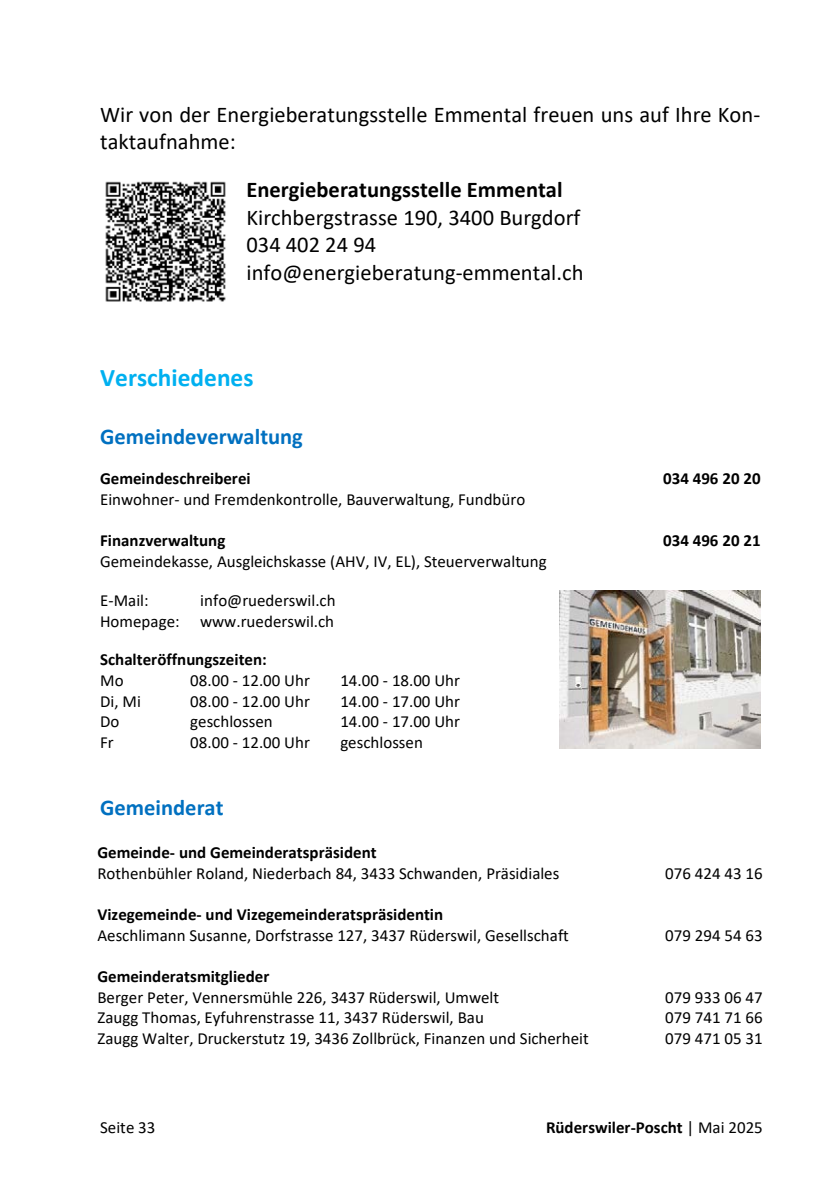
<style>
.page{position:relative;width:840px;height:1191px;background:#fff}
.page>*{position:absolute;margin:0;border:0;box-sizing:border-box;transform-origin:0 0}
.t1{font:700 25.4px "Calibri";letter-spacing:.005em;color:#00b0f0}
.t2{font:22.6px/27.6px "Calibri";color:#000}
.t3{font:700 22.6px "Calibri";color:#000}
.t4{font:700 22.6px "Calibri";color:#0070c0}
.t5{font:17px/20.6px "Calibri";color:#000;text-align:right}
.t6{font:700 17px "Calibri";letter-spacing:.005em;color:#000}
.s1{font-weight:400}
</style>
<div class="page">
<img style="left:559px;top:591px;width:201px;height:157px">
<img style="left:105px;top:181px;width:121px;height:121px">
<h2 class="t2" style="left:100px;top:100px;width:661px">Wir von der Energieberatungsstelle Emmental freuen uns auf Ihre Kon&shy;taktaufnahme:</h2>
<h2 class="t3" style="left:246px;top:174px;width:317px">Energieberatungsstelle Emmental</h2>
<h2 class="t2" style="left:246px;top:203px;width:338px">Kirchbergstrasse 190, 3400 Burgdorf<br>034 402 24 94 info@energieberatung-emmental.ch</h2>
<h1 class="t1" style="left:100px;top:359px;width:155px">Verschiedenes</h1>
<h2 class="t4" style="left:100px;top:421px;width:204px">Gemeindeverwaltung</h2>
<p class="t6" style="left:100px;top:466px;width:152px">Gemeindeschreiberei</p>
<p class="t6" style="left:662px;top:466px;width:99px">034 496 20 20</p>
<p class="t5" style="left:100px;top:488px;width:426px">Einwohner- und Fremdenkontrolle, Bauverwaltung, Fundbüro</p>
<p class="t6" style="left:100px;top:529px;width:127px">Finanzverwaltung</p>
<p class="t6" style="left:662px;top:529px;width:99px">034 496 20 21</p>
<p class="t5" style="left:100px;top:551px;width:448px">Gemeindekasse, Ausgleichskasse (AHV, IV, EL), Steuerverwaltung</p>
<p class="t5" style="left:100px;top:589px;width:50px">E-Mail:</p>
<p class="t5" style="left:100px;top:589px;width:237px">info@ruederswil.ch<br>Homepage: www.ruederswil.ch</p>
<p class="t6" style="left:100px;top:647px;width:168px">Schalteröffnungszeiten:</p>
<p class="t5" style="left:100px;top:669px;width:25px">Mo</p>
<p class="t5" style="left:190px;top:669px;width:121px">08.00 - 12.00 Uhr</p>
<p class="t5" style="left:340px;top:669px;width:121px">14.00 - 18.00 Uhr</p>
<p class="t5" style="left:100px;top:690px;width:42px">Di, Mi</p>
<p class="t5" style="left:190px;top:690px;width:121px">08.00 - 12.00 Uhr</p>
<p class="t5" style="left:340px;top:690px;width:121px">14.00 - 17.00 Uhr</p>
<p class="t5" style="left:100px;top:711px;width:21px">Do</p>
<p class="t5" style="left:190px;top:711px;width:84px">geschlossen</p>
<p class="t5" style="left:340px;top:711px;width:121px">14.00 - 17.00 Uhr</p>
<p class="t5" style="left:100px;top:731px;width:15px">Fr</p>
<p class="t5" style="left:190px;top:731px;width:121px">08.00 - 12.00 Uhr</p>
<p class="t5" style="left:340px;top:731px;width:84px">geschlossen</p>
<h2 class="t4" style="left:100px;top:791px;width:125px">Gemeinderat</h2>
<p class="t6" style="left:97px;top:840px;width:280px">Gemeinde- und Gemeinderatspräsident</p>
<p class="t5" style="left:97px;top:862px;width:463px">Rothenbühler Roland, Niederbach 84, 3433 Schwanden, Präsidiales</p>
<p class="t5" style="left:664px;top:862px;width:99px">076 424 43 16</p>
<p class="t6" style="left:97px;top:902px;width:347px">Vizegemeinde- und Vizegemeinderatspräsidentin</p>
<p class="t5" style="left:97px;top:924px;width:472px">Aeschlimann Susanne, Dorfstrasse 127, 3437 Rüderswil, Gesellschaft</p>
<p class="t5" style="left:664px;top:924px;width:99px">079 294 54 63</p>
<p class="t6" style="left:97px;top:964px;width:173px">Gemeinderatsmitglieder</p>
<p class="t5" style="left:97px;top:986px;width:492px;text-align:left">Berger Peter, Vennersmühle 226, 3437 Rüderswil, Umwelt<br>Zaugg Thomas, Eyfuhrenstrasse 11, 3437 Rüderswil, Bau<br>Zaugg Walter, Druckerstutz 19, 3436 Zollbrück, Finanzen und Sicherheit</p>
<p class="t5" style="left:664px;top:986px;width:99px;text-align:justify">079 933 06 47<br>079 741 71 66<br>079 471 05 31</p>
<p class="t5" style="left:100px;top:1116px;width:57px">Seite 33</p>
<p class="t6" style="left:545px;top:1115px;width:218px">Rüderswiler-Poscht <span class="s1">| Mai 2025</span></p>
</div>
